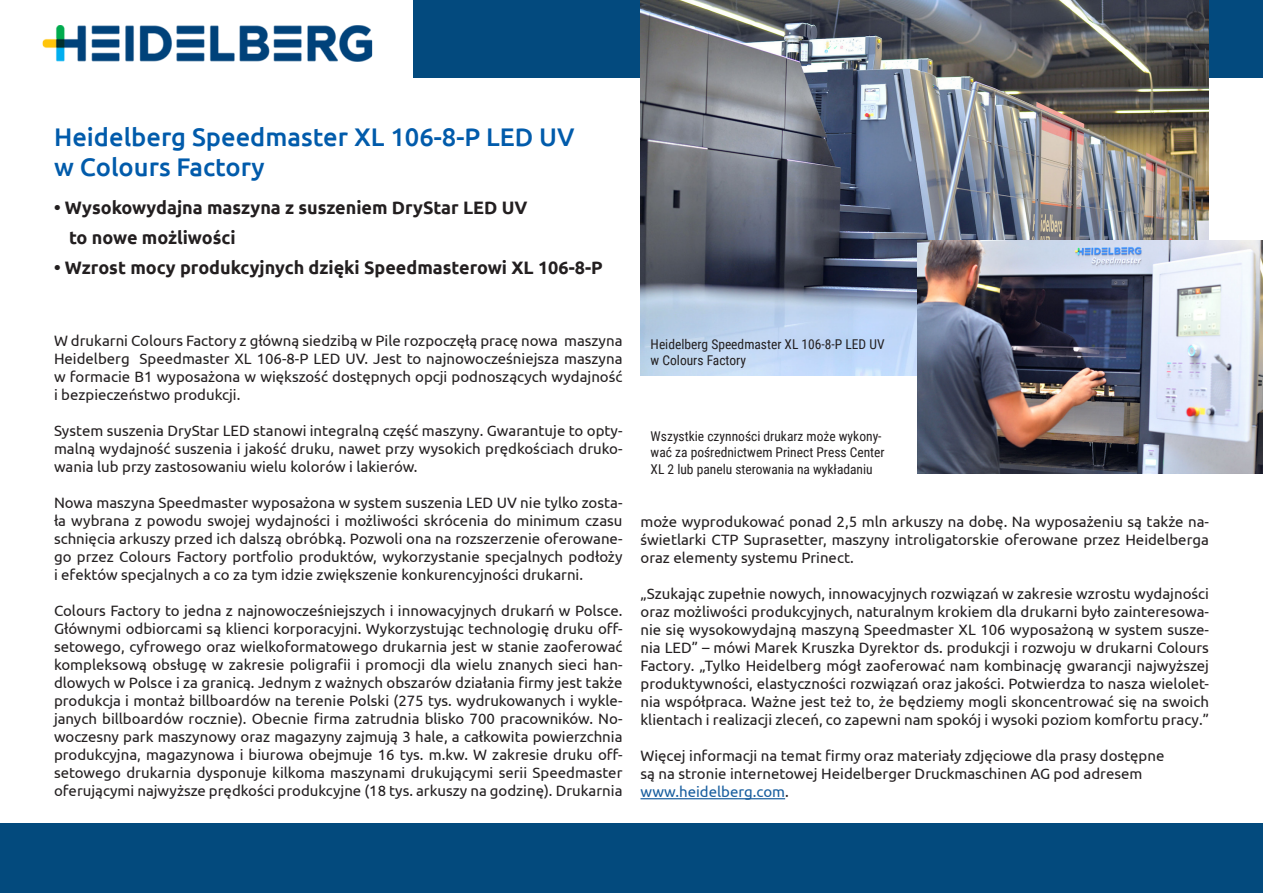
<style>
.page{position:relative;width:1263px;height:893px;background:#fff}
.page>*{position:absolute;margin:0;border:0;box-sizing:border-box;transform-origin:0 0}
.t1{font:500 25.5px "Ubuntu";color:#015bab}
.t2{font:700 18px/30px "Ubuntu";color:#231f20}
.t3{font:15px/18px "Ubuntu";color:#231f20;text-align:justify}
.t4{font:13.5px/16.2px "Roboto Condensed";color:#231f20}
.s1{color:#175d9e}
</style>
<div class="page">
<hr style="left:640px;top:798px;width:145px;height:1px;background:#175d9e">
<div style="left:414px;top:0;width:849px;height:78px;background:#034a7e"></div>
<div style="left:0;top:823px;width:1263px;height:70px;background:#034a7d"></div>
<img style="left:42px;top:26px;width:331px;height:35px">
<img style="left:640px;top:0;width:569px;height:375px">
<img style="left:917px;top:241px;width:346px;height:232px">
<p class="t1" style="left:54px;top:120px;width:522px">Heidelberg Speedmaster XL 106-8-P LED UV</p>
<p class="t1" style="left:54px;top:151px;width:212px">w Colours Factory</p>
<p class="t2" style="left:69px;top:192px;width:460px;text-indent:-15px">• Wysokowydajna maszyna z suszeniem DryStar LED UV to nowe możliwości</p>
<p class="t2" style="left:54px;top:252px;width:550px">• Wzrost mocy produkcyjnych dzięki Speedmasterowi XL 106-8-P</p>
<p class="t3" style="left:54px;top:331px;width:570px">W drukarni Colours Factory z główną siedzibą w Pile rozpoczęłą pracę nowa maszyna Heidelberg Speedmaster XL 106-8-P LED UV. Jest to najnowocześniejsza maszyna w formacie B1 wyposażona w większość dostępnych opcji podnoszących wydajność i bezpieczeństwo produkcji.</p>
<p class="t3" style="left:54px;top:421px;width:570px">System suszenia DryStar LED stanowi integralną część maszyny. Gwarantuje to opty&shy;malną wydajność suszenia i jakość druku, nawet przy wysokich prędkościach druko&shy;wania lub przy zastosowaniu wielu kolorów i lakierów.</p>
<p class="t3" style="left:54px;top:493px;width:570px">Nowa maszyna Speedmaster wyposażona w system suszenia LED UV nie tylko zosta&shy;ła wybrana z powodu swojej wydajności i możliwości skrócenia do minimum czasu schnięcia arkuszy przed ich dalszą obróbką. Pozwoli ona na rozszerzenie oferowane&shy;go przez Colours Factory portfolio produktów, wykorzystanie specjalnych podłoży i efektów specjalnych a co za tym idzie zwiększenie konkurencyjności drukarni.</p>
<p class="t3" style="left:54px;top:601px;width:570px">Colours Factory to jedna z najnowocześniejszych i innowacyjnych drukarń w Polsce.<br>Głównymi odbiorcami są klienci korporacyjni. Wykorzystując technologię druku off&shy;setowego, cyfrowego oraz wielkoformatowego drukarnia jest w stanie zaoferować kompleksową obsługę w zakresie poligrafii i promocji dla wielu znanych sieci han&shy;dlowych w Polsce i za granicą. Jednym z ważnych obszarów działania firmy jest także produkcja i montaż billboardów na terenie Polski (275 tys. wydrukowanych i wykle&shy;janych billboardów rocznie). Obecnie firma zatrudnia blisko 700 pracowników. No&shy;woczesny park maszynowy oraz magazyny zajmują 3 hale, a całkowita powierzchnia produkcyjna, magazynowa i biurowa obejmuje 16 tys. m.kw. W zakresie druku off&shy;setowego drukarnia dysponuje kilkoma maszynami drukującymi serii Speedmaster oferującymi najwyższe prędkości produkcyjne (18 tys. arkuszy na godzinę). Drukarnia</p>
<p class="t4" style="left:651px;top:335px;width:235px">Heidelberg Speedmaster XL 106-8-P LED UV w Colours Factory</p>
<p class="t4" style="left:651px;top:428px;width:235px">Wszystkie czynności drukarz może wykony&shy;wać za pośrednictwem Prinect Press Center<br>XL 2 lub panelu sterowania na wykładaniu</p>
<p class="t3" style="left:640px;top:512px;width:570px">może wyprodukować ponad 2,5 mln arkuszy na dobę. Na wyposażeniu są także na&shy;świetlarki CTP Suprasetter, maszyny introligatorskie oferowane przez Heidelberga oraz elementy systemu Prinect.</p>
<p class="t3" style="left:640px;top:584px;width:570px">„Szukając zupełnie nowych, innowacyjnych rozwiązań w zakresie wzrostu wydajności oraz możliwości produkcyjnych, naturalnym krokiem dla drukarni było zainteresowa&shy;nie się wysokowydajną maszyną Speedmaster XL 106 wyposażoną w system susze&shy;nia LED” – mówi Marek Kruszka Dyrektor ds. produkcji i rozwoju w drukarni Colours Factory. „Tylko Heidelberg mógł zaoferować nam kombinację gwarancji najwyższej produktywności, elastyczności rozwiązań oraz jakości. Potwierdza to nasza wielolet&shy;nia współpraca. Ważne jest też to, że będziemy mogli skoncentrować się na swoich klientach i realizacji zleceń, co zapewni nam spokój i wysoki poziom komfortu pracy.”</p>
<p class="t3" style="left:640px;top:746px;width:525px;text-align:left">Więcej informacji na temat firmy oraz materiały zdjęciowe dla prasy dostępne są na stronie internetowej Heidelberger Druckmaschinen AG pod adresem <span class="s1">www.heidelberg.com</span>.</p>
</div>
